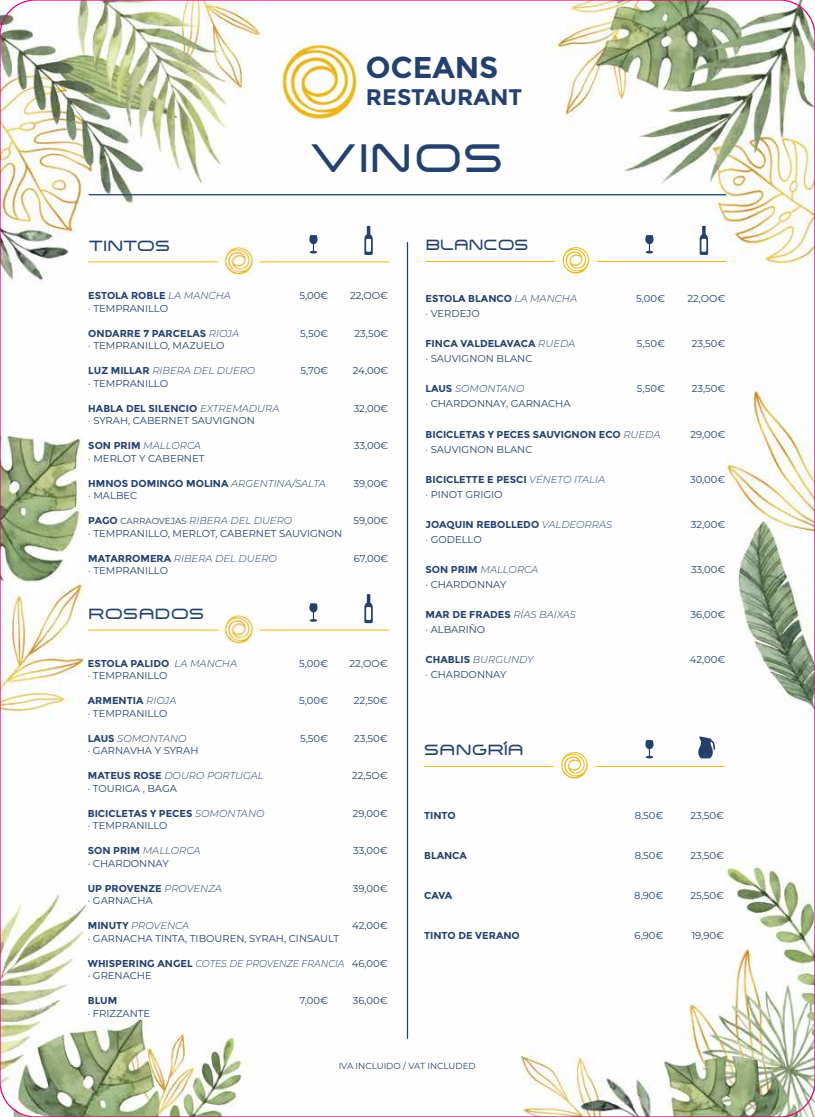
<style>
.page{position:relative;width:815px;height:1117px;background:#fff}
.page>*{position:absolute;margin:0;border:0;box-sizing:border-box;transform-origin:0 0}
.t1{font:500 40.25px "Arkitech";color:#24416e}
.t2{font:700 30px "Montserrat";color:#24416e}
.t3{font:700 22.5px "Montserrat";color:#24416e}
.t4{font:500 15px "Arkitech";color:#24416e}
.t5{font:500 15px "Arkitech";letter-spacing:-.03em;color:#24416e;scale:.93 1}
.t6{font:10px "Montserrat";color:#24416e}
.t7{font:700 10px "Montserrat";color:#24416e}
.t8{font:italic 300 10px "Montserrat";color:#24416e}
.t9{font:italic 300 10px/12.5px "Montserrat";color:#24416e;scale:.94 1}
.t10{font:8.75px "Montserrat";color:#24416e}
.s1{font-weight:300;font-style:italic}
.s2{font-weight:700;font-style:normal}
.s3{font-weight:400;font-style:normal;font-size:8.75px}
.s4{font-weight:400;font-style:normal}
</style>
<div class="page">
<img style="left:0;top:0;width:815px;height:1116px">
<hr style="left:407px;top:242px;width:1px;height:796px;background:#24416e">
<hr style="left:89px;top:194px;width:637px;height:1px;background:#24416e">
<img style="left:278px;top:41px;width:81px;height:81px">
<hr style="left:88px;top:261px;width:130px;height:1px;background:#efb814">
<hr style="left:260px;top:261px;width:129px;height:1px;background:#efb814">
<svg style="left:309px;top:235px;width:9px;height:18px"></svg>
<svg style="left:364px;top:226px;width:9px;height:29px"></svg>
<img style="left:224px;top:246px;width:29px;height:29px">
<hr style="left:88px;top:629px;width:130px;height:1px;background:#efb814">
<hr style="left:260px;top:629px;width:129px;height:1px;background:#efb814">
<svg style="left:309px;top:603px;width:9px;height:18px"></svg>
<svg style="left:364px;top:594px;width:9px;height:29px"></svg>
<img style="left:224px;top:614px;width:29px;height:29px">
<svg style="left:645px;top:235px;width:8px;height:18px"></svg>
<svg style="left:700px;top:226px;width:8px;height:29px"></svg>
<hr style="left:426px;top:261px;width:129px;height:1px;background:#efb814">
<hr style="left:597px;top:261px;width:129px;height:1px;background:#efb814">
<svg style="left:563px;top:247px;width:26px;height:26px"></svg>
<svg style="left:645px;top:740px;width:8px;height:18px"></svg>
<hr style="left:424px;top:765px;width:130px;height:1px;background:#efb814">
<hr style="left:595px;top:765px;width:130px;height:1px;background:#efb814">
<svg style="left:561px;top:751px;width:27px;height:27px"></svg>
<svg style="left:698px;top:736px;width:17px;height:22px"></svg>
<h2 class="t2" style="left:366px;top:50px;width:134px">OCEANS</h2>
<h3 class="t3" style="left:366px;top:84px;width:158px">RESTAURANT</h3>
<h3 class="t4" style="left:88px;top:235px;width:84px">TINTOS</h3>
<h1 class="t1" style="left:311px;top:131px;width:194px">VINOS</h1>
<h3 class="t5" style="left:426px;top:235px;width:112px">BLANCOS</h3>
<p class="t7" style="left:88px;top:289px;width:144px">ESTOLA ROBLE <span class="s1">LA MANCHA</span></p>
<p class="t6" style="left:299px;top:288px;width:30px">5,00€</p>
<p class="t6" style="left:350px;top:288px;width:40px">22,OO€</p>
<p class="t6" style="left:88px;top:301px;width:81px">· TEMPRANILLO</p>
<p class="t7" style="left:88px;top:327px;width:152px">ONDARRE 7 PARCELAS <span class="s1">RIOJA</span></p>
<p class="t6" style="left:300px;top:326px;width:30px">5,50€</p>
<p class="t6" style="left:355px;top:326px;width:35px">23,50€</p>
<p class="t6" style="left:88px;top:338px;width:138px">· TEMPRANILLO, MAZUELO</p>
<p class="t8" style="left:88px;top:364px;width:169px"><span class="s2">LUZ MILLAR</span> RIBERA DEL DUERO</p>
<p class="t6" style="left:300px;top:363px;width:29px">5,70€</p>
<p class="t6" style="left:353px;top:363px;width:37px">24,00€</p>
<p class="t6" style="left:88px;top:376px;width:81px">· TEMPRANILLO</p>
<p class="t7" style="left:88px;top:402px;width:193px">HABLA DEL SILENCIO <span class="s1">EXTREMADURA</span></p>
<p class="t6" style="left:354px;top:401px;width:36px">32,00€</p>
<p class="t6" style="left:88px;top:413px;width:168px">· SYRAH, CABERNET SAUVIGNON</p>
<p class="t8" style="left:88px;top:439px;width:114px"><span class="s2">SON PRIM</span> MALLORCA</p>
<p class="t6" style="left:354px;top:438px;width:36px">33,00€</p>
<p class="t6" style="left:88px;top:451px;width:118px">· MERLOT Y CABERNET</p>
<p class="t7" style="left:88px;top:477px;width:239px">HMNOS DOMINGO MOLINA <span class="s1">ARGENTINA/SALTA</span></p>
<p class="t6" style="left:353px;top:476px;width:36px">39,00€</p>
<p class="t6" style="left:88px;top:488px;width:51px">· MALBEC</p>
<p class="t8" style="left:88px;top:514px;width:205px"><span class="s2">PAGO</span> <span class="s3">CARRAOVEJAS</span> RIBERA DEL DUERO</p>
<p class="t6" style="left:353px;top:513px;width:36px">59,00€</p>
<p class="t6" style="left:88px;top:526px;width:256px">· TEMPRANILLO, MERLOT, CABERNET SAUVIGNON</p>
<p class="t8" style="left:88px;top:551px;width:190px"><span class="s2">MATARROMERA</span> RIBERA DEL DUERO</p>
<p class="t6" style="left:354px;top:551px;width:36px">67,00€</p>
<p class="t6" style="left:88px;top:563px;width:81px">· TEMPRANILLO</p>
<h3 class="t4" style="left:88px;top:603px;width:118px">ROSADOS</h3>
<p class="t7" style="left:88px;top:657px;width:151px">ESTOLA PALIDO <span class="s1">LA MANCHA</span></p>
<p class="t6" style="left:299px;top:656px;width:30px">5,00€</p>
<p class="t6" style="left:350px;top:656px;width:40px">22,OO€</p>
<p class="t6" style="left:88px;top:668px;width:81px">· TEMPRANILLO</p>
<p class="t7" style="left:88px;top:694px;width:90px">ARMENTIA <span class="s1">RIOJA</span></p>
<p class="t6" style="left:299px;top:693px;width:30px">5,00€</p>
<p class="t6" style="left:354px;top:693px;width:35px">22,50€</p>
<p class="t6" style="left:88px;top:706px;width:81px">· TEMPRANILLO</p>
<p class="t8" style="left:88px;top:731px;width:100px"><span class="s2">LAUS</span> SOMONTANO</p>
<p class="t6" style="left:300px;top:731px;width:30px">5,50€</p>
<p class="t6" style="left:354px;top:731px;width:35px">23,50€</p>
<p class="t6" style="left:88px;top:743px;width:112px">· GARNAVHA Y SYRAH</p>
<p class="t8" style="left:88px;top:768px;width:177px"><span class="s2">MATEUS ROSE</span> DOURO PORTUGAL</p>
<p class="t6" style="left:352px;top:768px;width:37px">22,5O€</p>
<p class="t6" style="left:88px;top:781px;width:91px">· TOURIGA , BAGA</p>
<p class="t7" style="left:88px;top:807px;width:178px">BICICLETAS Y PECES <span class="s1">SOMONTANO</span></p>
<p class="t6" style="left:353px;top:806px;width:36px">29,00€</p>
<p class="t6" style="left:88px;top:818px;width:81px">· TEMPRANILLO</p>
<p class="t8" style="left:88px;top:843px;width:114px"><span class="s2">SON PRIM</span> MALLORCA</p>
<p class="t6" style="left:353px;top:843px;width:36px">33,00€</p>
<p class="t6" style="left:88px;top:856px;width:82px">· CHARDONNAY</p>
<p class="t7" style="left:88px;top:882px;width:136px">UP PROVENZE <span class="s1">PROVENZA</span></p>
<p class="t6" style="left:353px;top:881px;width:36px">39,00€</p>
<p class="t6" style="left:88px;top:893px;width:66px">· GARNACHA</p>
<p class="t8" style="left:88px;top:918px;width:103px"><span class="s2">MINUTY</span> PROVENCA</p>
<p class="t6" style="left:352px;top:918px;width:37px">42,00€</p>
<p class="t6" style="left:88px;top:931px;width:253px">· GARNACHA TINTA, TIBOUREN, SYRAH, CINSAULT</p>
<p class="t9" style="left:88px;top:956px;width:321px"><span class="s2">WHISPERING ANGEL</span> COTES DE PROVENZE FRANCIA <span class="s4">46,00€ · GRENACHE</span></p>
<p class="t7" style="left:88px;top:994px;width:31px">BLUM</p>
<p class="t6" style="left:299px;top:993px;width:30px">7,00€</p>
<p class="t6" style="left:353px;top:993px;width:37px">36,00€</p>
<p class="t6" style="left:88px;top:1006px;width:64px">· FRIZZANTE</p>
<p class="t7" style="left:426px;top:293px;width:153px">ESTOLA BLANCO <span class="s1">LA MANCHA</span></p>
<p class="t6" style="left:636px;top:292px;width:30px">5,00€</p>
<p class="t6" style="left:687px;top:292px;width:40px">22,OO€</p>
<p class="t6" style="left:426px;top:307px;width:56px">· VERDEJO</p>
<p class="t7" style="left:426px;top:338px;width:151px">FINCA VALDELAVACA <span class="s1">RUEDA</span></p>
<p class="t6" style="left:637px;top:337px;width:30px">5,50€</p>
<p class="t6" style="left:692px;top:337px;width:35px">23,50€</p>
<p class="t6" style="left:426px;top:352px;width:109px">· SAUVIGNON BLANC</p>
<p class="t8" style="left:426px;top:382px;width:100px"><span class="s2">LAUS</span> SOMONTANO</p>
<p class="t6" style="left:637px;top:382px;width:30px">5,50€</p>
<p class="t6" style="left:692px;top:382px;width:35px">23,50€</p>
<p class="t6" style="left:426px;top:397px;width:147px">· CHARDONNAY, GARNACHA</p>
<p class="t7" style="left:426px;top:428px;width:236px">BICICLETAS Y PECES SAUVIGNON ECO <span class="s1">RUEDA</span></p>
<p class="t6" style="left:691px;top:427px;width:36px">29,00€</p>
<p class="t6" style="left:426px;top:442px;width:109px">· SAUVIGNON BLANC</p>
<p class="t7" style="left:426px;top:473px;width:181px">BICICLETTE E PESCI <span class="s1">VÉNETO ITALIA</span></p>
<p class="t6" style="left:690px;top:472px;width:37px">30,00€</p>
<p class="t6" style="left:426px;top:487px;width:79px">· PINOT GRIGIO</p>
<p class="t7" style="left:426px;top:518px;width:188px">JOAQUIN REBOLLEDO <span class="s1">VALDEORRAS</span></p>
<p class="t6" style="left:691px;top:517px;width:36px">32,00€</p>
<p class="t6" style="left:426px;top:532px;width:58px">· GODELLO</p>
<p class="t8" style="left:426px;top:562px;width:114px"><span class="s2">SON PRIM</span> MALLORCA</p>
<p class="t6" style="left:691px;top:562px;width:36px">33,00€</p>
<p class="t6" style="left:426px;top:577px;width:82px">· CHARDONNAY</p>
<p class="t7" style="left:426px;top:608px;width:152px">MAR DE FRADES <span class="s1">RÍAS BAIXAS</span></p>
<p class="t6" style="left:690px;top:607px;width:37px">36,00€</p>
<p class="t6" style="left:426px;top:622px;width:61px">· ALBARIÑO</p>
<p class="t8" style="left:426px;top:652px;width:109px"><span class="s2">CHABLIS</span> BURGUNDY</p>
<p class="t6" style="left:690px;top:652px;width:37px">42,00€</p>
<p class="t6" style="left:426px;top:667px;width:82px">· CHARDONNAY</p>
<h3 class="t4" style="left:424px;top:739px;width:101px">SANGRÍA</h3>
<p class="t7" style="left:424px;top:809px;width:33px">TINTO</p>
<p class="t6" style="left:635px;top:808px;width:30px">8,50€</p>
<p class="t6" style="left:690px;top:808px;width:35px">23,50€</p>
<p class="t7" style="left:424px;top:849px;width:44px">BLANCA</p>
<p class="t6" style="left:635px;top:848px;width:30px">8,50€</p>
<p class="t6" style="left:690px;top:848px;width:35px">23,50€</p>
<p class="t7" style="left:424px;top:889px;width:30px">CAVA</p>
<p class="t6" style="left:634px;top:888px;width:31px">8,90€</p>
<p class="t6" style="left:690px;top:888px;width:35px">25,50€</p>
<p class="t7" style="left:424px;top:929px;width:97px">TINTO DE VERANO</p>
<p class="t6" style="left:635px;top:928px;width:31px">6,90€</p>
<p class="t6" style="left:692px;top:928px;width:34px">19,90€</p>
<p class="t10" style="left:339px;top:1059px;width:139px">IVA INCLUIDO / VAT INCLUDED</p>
</div>
